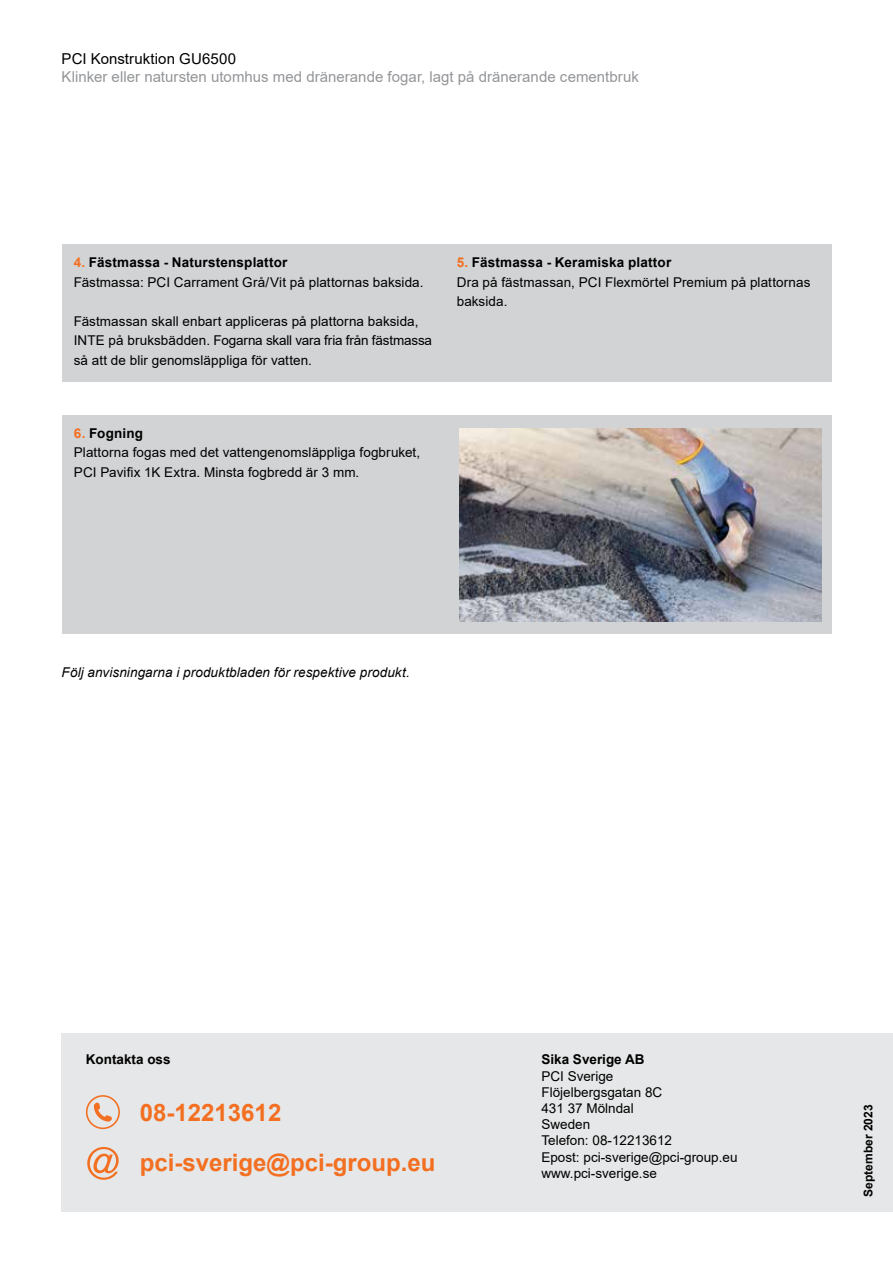
<style>
.page{position:relative;width:893px;height:1263px;background:#fff}
.page>*{position:absolute;margin:0;border:0;box-sizing:border-box;transform-origin:0 0}
.t1{font:700 24px/50.1px "Arial";color:#f36f21}
.t2{font:15px "Arial";color:#939598}
.t3{font:15px "Arial";letter-spacing:.005em;color:#000}
.t4{font:13.5px/19.5px "Arial";letter-spacing:.005em;color:#000}
.t5{font:italic 13.5px "Arial";letter-spacing:.005em;color:#000}
.t6{font:700 13.5px "Arial";color:#000}
.t7{font:700 12px "Arial";color:#000}
.s1{font-weight:700;color:#f36f21}
.s2{font-weight:700}
</style>
<div class="page">
<div style="left:62px;top:415px;width:770px;height:219px;background:#d1d3d4"></div>
<div style="left:62px;top:245px;width:769px;height:137px;background:#d1d3d4"></div>
<img style="left:460px;top:428px;width:361px;height:193px">
<div style="left:62px;top:1033px;width:831px;height:179px;background:#e6e7e8"></div>
<svg style="left:86px;top:1095px;width:34px;height:34px"></svg>
<svg style="left:87px;top:1147px;width:32px;height:33px"></svg>
<p class="t3" style="left:62px;top:48px;width:176px">PCI Konstruktion GU6500</p>
<p class="t2" style="left:62px;top:66px;width:579px">Klinker eller natursten utomhus med dränerande fogar, lagt på dränerande cementbruk</p>
<p class="t4" style="left:74px;top:252px;width:351px"><span class="s1">4.</span> <span class="s2">Fästmassa - Naturstensplattor<br></span>Fästmassa: PCI Carrament Grå/Vit på plattornas baksida.</p>
<p class="t4" style="left:74px;top:311px;width:360px">Fästmassan skall enbart appliceras på plattorna baksida,<br>INTE på bruksbädden. Fogarna skall vara fria från fästmassa så att de blir genomsläppliga för vatten.</p>
<p class="t4" style="left:74px;top:423px;width:348px"><span class="s1">6.</span> <span class="s2">Fogning<br></span>Plattorna fogas med det vattengenomsläppliga fogbruket,<br>PCI Pavifix 1K Extra. Minsta fogbredd är 3 mm.</p>
<p class="t4" style="left:457px;top:252px;width:355px"><span class="s1">5.</span> <span class="s2">Fästmassa - Keramiska plattor<br></span>Dra på fästmassan, PCI Flexmörtel Premium på plattornas baksida.</p>
<p class="t5" style="left:62px;top:664px;width:350px">Följ anvisningarna i produktbladen för respektive produkt.</p>
<p class="t6" style="left:541px;top:1050px;width:105px">Sika Sverige AB</p>
<p class="t4" style="left:541px;top:1068px;width:198px;line-height:16.2px">PCI Sverige<br>Flöjelbergsgatan 8C<br>431 37 Mölndal<br>Sweden<br>Telefon: 08-12213612<br>Epost: pci-sverige@pci-group.eu www.pci-sverige.se</p>
<p class="t6" style="left:86px;top:1050px;width:86px">Kontakta oss</p>
<h1 class="t1" style="left:140px;top:1087px;width:297px">08-12213612 pci-sverige@pci-group.eu</h1>
<p class="t7" style="left:860px;top:1197px;width:94px;rotate:-90deg">September 2023</p>
</div>
